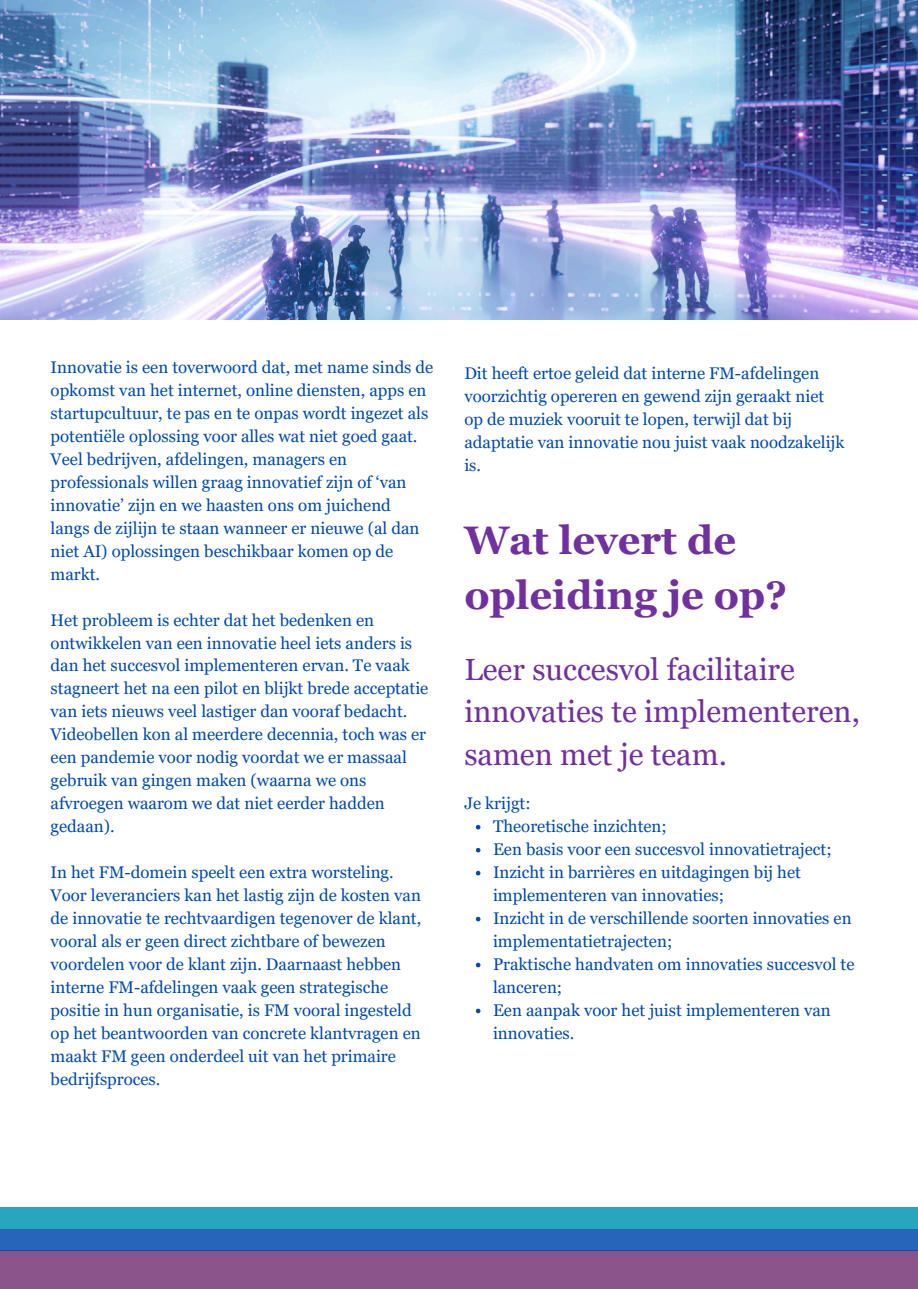
<style>
.page{position:relative;width:918px;height:1289px;background:#fff}
.page>*{position:absolute;margin:0;border:0;box-sizing:border-box;transform-origin:0 0}
.t1{font:700 39.75px/55.1px "Georgia Pro";color:#7030a0}
.t2{font:30.6px/42.5px "Georgia Pro";color:#7030a0}
.t3{font:16.8px/23px "Georgia Pro";color:#004aad}
</style>
<div class="page">
<img style="left:0;top:0;width:918px;height:320px">
<div style="left:0;top:1250px;width:918px;height:38px;background:#8a558a"></div>
<div style="left:0;top:1228px;width:918px;height:22px;background:#2765b9"></div>
<div style="left:0;top:1206px;width:918px;height:22px;background:#27a6bd"></div>
<svg style="left:476px;top:824px;width:4px;height:5px"></svg>
<svg style="left:476px;top:847px;width:4px;height:5px"></svg>
<svg style="left:476px;top:870px;width:4px;height:5px"></svg>
<svg style="left:476px;top:916px;width:4px;height:5px"></svg>
<svg style="left:476px;top:962px;width:4px;height:5px"></svg>
<svg style="left:476px;top:1008px;width:4px;height:5px"></svg>
<p class="t3" style="left:51px;top:355px;width:384px">Innovatie is een toverwoord dat, met name sinds de opkomst van het internet, online diensten, apps en startupcultuur, te pas en te onpas wordt ingezet als potentiële oplossing voor alles wat niet goed gaat.<br>Veel bedrijven, afdelingen, managers en professionals willen graag innovatief zijn of ‘van innovatie’ zijn en we haasten ons om juichend langs de zijlijn te staan wanneer er nieuwe (al dan niet AI) oplossingen beschikbaar komen op de markt.</p>
<p class="t3" style="left:51px;top:608px;width:379px">Het probleem is echter dat het bedenken en ontwikkelen van een innovatie heel iets anders is dan het succesvol implementeren ervan. Te vaak stagneert het na een pilot en blijkt brede acceptatie van iets nieuws veel lastiger dan vooraf bedacht.<br>Videobellen kon al meerdere decennia, toch was er een pandemie voor nodig voordat we er massaal gebruik van gingen maken (waarna we ons afvroegen waarom we dat niet eerder hadden gedaan).</p>
<p class="t3" style="left:51px;top:860px;width:372px">In het FM-domein speelt een extra worsteling.<br>Voor leveranciers kan het lastig zijn de kosten van de innovatie te rechtvaardigen tegenover de klant, vooral als er geen direct zichtbare of bewezen voordelen voor de klant zijn. Daarnaast hebben interne FM-afdelingen vaak geen strategische positie in hun organisatie, is FM vooral ingesteld op het beantwoorden van concrete klantvragen en maakt FM geen onderdeel uit van het primaire bedrijfsproces.</p>
<p class="t3" style="left:464px;top:361px;width:382px">Dit heeft ertoe geleid dat interne FM-afdelingen voorzichtig opereren en gewend zijn geraakt niet op de muziek vooruit te lopen, terwijl dat bij adaptatie van innovatie nou juist vaak noodzakelijk is.</p>
<p class="t1" style="left:464px;top:512px;width:324px">Wat levert de opleiding je op?</p>
<p class="t2" style="left:464px;top:647px;width:397px">Leer succesvol facilitaire innovaties te implementeren, samen met je team.</p>
<p class="t3" style="left:464px;top:791px;width:68px">Je krijgt:</p>
<p class="t3" style="left:493px;top:814px;width:175px">Theoretische inzichten;</p>
<p class="t3" style="left:493px;top:837px;width:340px">Een basis voor een succesvol innovatietraject;</p>
<p class="t3" style="left:493px;top:860px;width:310px">Inzicht in barrières en uitdagingen bij het implementeren van innovaties;</p>
<h1 class="t3" style="left:493px;top:906px;width:360px">Inzicht in de verschillende soorten innovaties en implementatietrajecten;</h1>
<h2 class="t3" style="left:493px;top:952px;width:363px">Praktische handvaten om innovaties succesvol te lanceren;</h2>
<p class="t3" style="left:493px;top:998px;width:339px">Een aanpak voor het juist implementeren van innovaties.</p>
</div>
